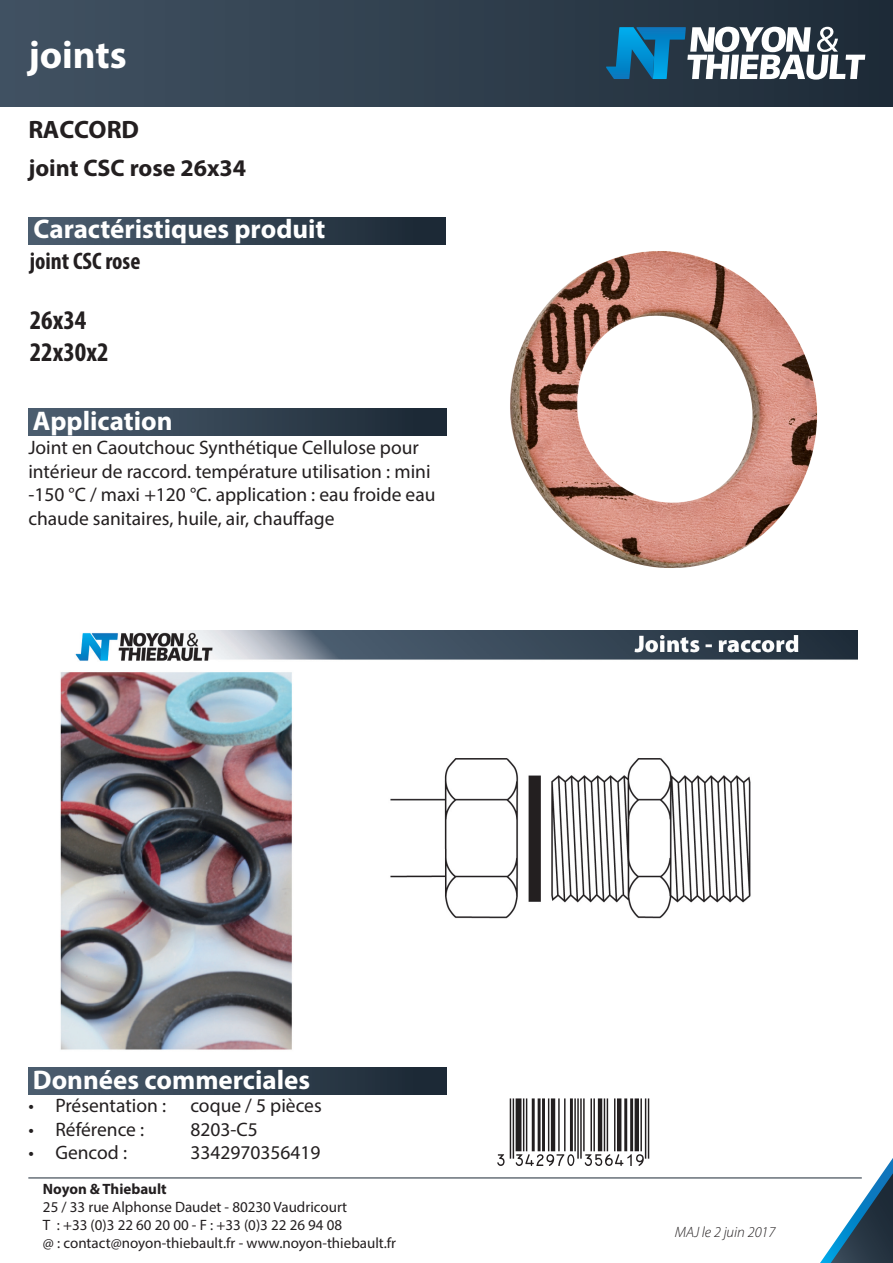
<style>
.page{position:relative;width:893px;height:1263px;background:#fff}
.page>*{position:absolute;margin:0;border:0;box-sizing:border-box;transform-origin:0 0}
.t1{font:700 39px "Myriad Pro";color:#fff}
.t2{font:700 27px "Myriad Pro";color:#fff}
.t3{font:700 condensed 27px "Myriad Pro";color:#231f20}
.t4{font:700 25.2px "Myriad Pro";letter-spacing:-.015em;color:#231f20}
.t5{font:700 24px "Myriad Pro";color:#231f20}
.t6{font:700 condensed 24px "Myriad Pro";color:#231f20}
.t7{font:19.5px/23.4px "Myriad Pro";color:#231f20}
.t8{font:15px/18px "Myriad Pro";color:#231f20}
.t9{font:italic 300 15px "Myriad Pro";color:#231f20}
.s1{font-weight:700}
</style>
<div class="page">
<hr style="left:28px;top:1177px;width:834px;height:1px;background:#1c2936">
<div style="left:28px;top:218px;width:417px;height:26px;background:linear-gradient(to right,#4c5e70,#1a2834)"></div>
<div style="left:0;top:0;width:893px;height:106px;background:linear-gradient(to right,#415262,#1e2c38)"></div>
<svg style="left:606px;top:27px;width:259px;height:53px"></svg>
<svg style="left:820px;top:1158px;width:73px;height:105px"></svg>
<img style="left:510px;top:251px;width:307px;height:317px">
<img style="left:60px;top:630px;width:797px;height:420px">
<div style="left:28px;top:408px;width:418px;height:27px;background:linear-gradient(to right,#4c5e70,#1b2834)"></div>
<div style="left:28px;top:1067px;width:418px;height:27px;background:linear-gradient(to right,#4c5e70,#1b2834)"></div>
<p class="t1" style="left:28px;top:30px;width:100px">joints</p>
<p class="t4" style="left:28px;top:113px;width:112px">RACCORD</p>
<p class="t5" style="left:28px;top:153px;width:219px">joint CSC rose 26x34</p>
<p class="t2" style="left:34px;top:212px;width:293px">Caractéristiques produit</p>
<p class="t6" style="left:30px;top:246px;width:112px">joint CSC rose</p>
<p class="t3" style="left:30px;top:303px;width:58px">26x34</p>
<p class="t3" style="left:30px;top:335px;width:80px">22x30x2</p>
<p class="t2" style="left:33px;top:403px;width:141px">Application</p>
<p class="t7" style="left:28px;top:436px;width:409px">Joint en Caoutchouc Synthétique Cellulose pour intérieur de raccord. température utilisation : mini -150 °C / maxi +120 °C. application : eau froide eau chaude sanitaires, huile, air, chauffage</p>
<p class="t2" style="left:33px;top:1062px;width:279px">Données commerciales</p>
<p class="t7" style="left:28px;top:1094px;width:295px">• Présentation : coque / 5 pièces</p>
<p class="t7" style="left:28px;top:1117px;width:117px">• Référence :</p>
<p class="t7" style="left:190px;top:1117px;width:69px">8203-C5</p>
<p class="t7" style="left:28px;top:1141px;width:100px">• Gencod :</p>
<p class="t7" style="left:190px;top:1141px;width:132px">3342970356419</p>
<p class="t8" style="left:43px;top:1180px;width:355px"><span class="s1">Noyon &amp; Thiebault<br></span>25 / 33 rue Alphonse Daudet - 80230 Vaudricourt<br>T : +33 (0)3 22 60 20 00 - F : +33 (0)3 22 26 94 08<br>@ : contact@noyon-thiebault.fr - www.noyon-thiebault.fr</p>
<p class="t9" style="left:675px;top:1223px;width:102px">MAJ le 2 juin 2017</p>
</div>
